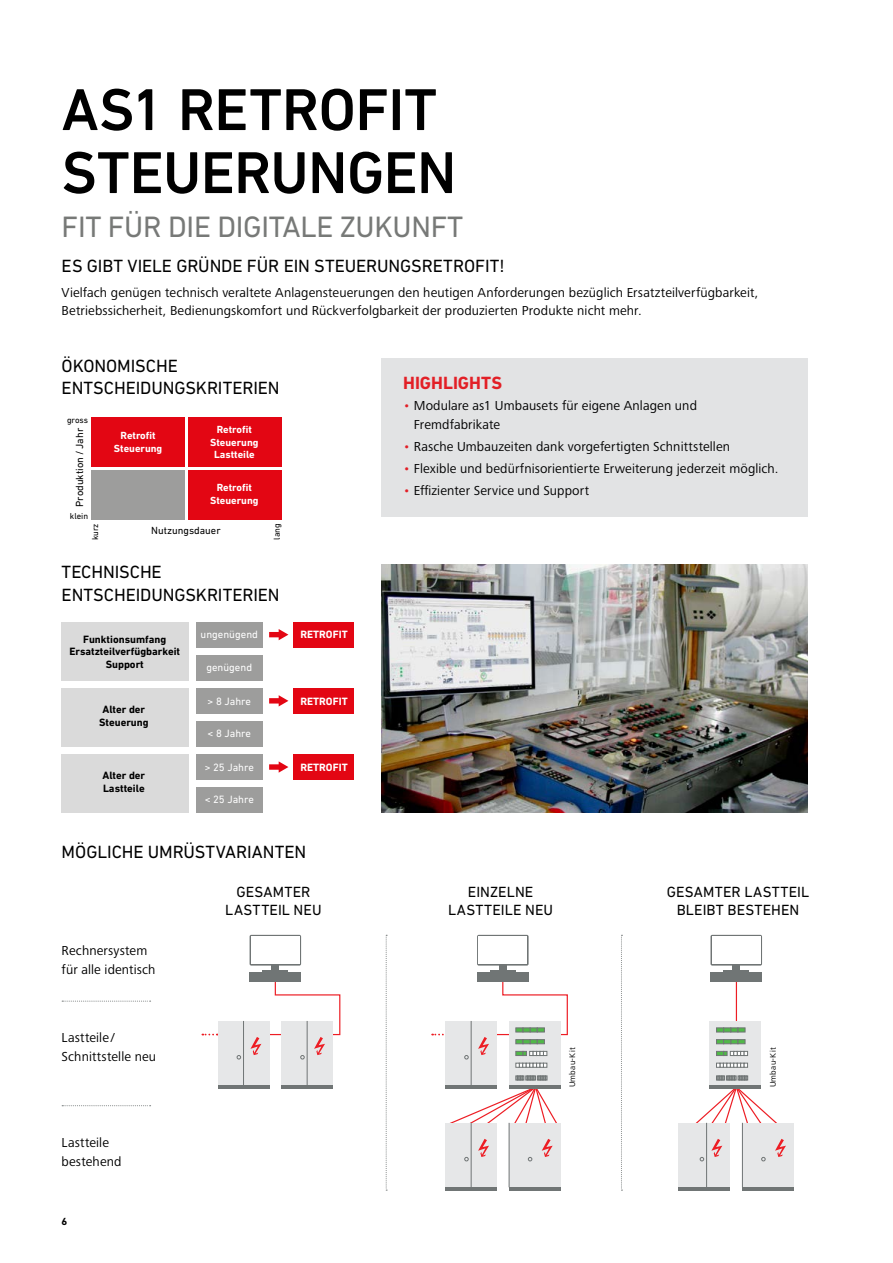
<style>
.page{position:relative;width:893px;height:1263px;background:#fff}
.page>*{position:absolute;margin:0;border:0;box-sizing:border-box;transform-origin:0 0}
.t1{font:500 60px/63px "DIN Next LT Pro";letter-spacing:-.01em;color:#000}
.t2{font:30px "DIN Next LT Pro";letter-spacing:-.01em;color:#777977}
.t3{font:18px/22.5px "DIN Next LT Pro";letter-spacing:-.005em;color:#000}
.t4{font:700 18px "DIN Next LT Pro";color:#e21f26}
.t5{font:15px/18px "DIN Next LT Pro";letter-spacing:.015em;color:#000;text-align:center}
.t6{font:13.5px/18.8px "Frutiger Next LTW1 G";letter-spacing:.01em;color:#000}
.t7{font:700 10.8px/12.9px "DIN Next LT Pro";color:#000;text-align:center}
.t8{font:10.8px "DIN Next LT Pro";color:#fff}
.t9{font:700 10.8px "DIN Next LT Pro";color:#fff}
.t10{font:700 10.5px/12.6px "DIN Next LT Pro";color:#fff;text-align:center}
.t11{font:10.5px "DIN Next LT Pro";color:#000}
.t12{font:700 10.5px "DIN Next LT Pro";color:#000}
.t13{font:8.7px "DIN Next LT Pro";color:#000}
.t14{font:8.4px "Frutiger Next LTW1 G";letter-spacing:.03em;color:#000}
.s1{color:#e21f26}
</style>
<div class="page">
<img style="left:381px;top:565px;width:427px;height:248px">
<div style="left:382px;top:358px;width:426px;height:158px;background:#e2e3e4"></div>
<hr style="left:736px;top:981px;width:1px;height:42px;background:#ed1d24">
<div style="left:477px;top:935px;width:52px;height:30px;background:linear-gradient(to bottom,#707575,#707575);border-radius:2px"></div>
<div style="left:477px;top:972px;width:52px;height:9px;background:#707575"></div>
<div style="left:499px;top:960px;width:8px;height:10px;background:#707575"></div>
<hr style="left:490px;top:970px;width:26px;height:2px;background:#707575">
<div style="left:479px;top:936px;width:48px;height:28px;background:#fff"></div>
<svg style="left:202px;top:1034px;width:16px;height:1px"></svg>
<div style="left:250px;top:972px;width:51px;height:9px;background:#707575"></div>
<div style="left:271px;top:960px;width:8px;height:10px;background:#707575"></div>
<hr style="left:263px;top:970px;width:25px;height:2px;background:#707575">
<div style="left:251px;top:936px;width:48px;height:28px;background:#fff"></div>
<div style="left:710px;top:935px;width:52px;height:30px;background:linear-gradient(to bottom,#fff,#fff);border-radius:2px"></div>
<div style="left:710px;top:972px;width:52px;height:9px;background:#707575"></div>
<div style="left:732px;top:960px;width:8px;height:10px;background:#707575"></div>
<hr style="left:723px;top:970px;width:26px;height:2px;background:#707575">
<div style="left:712px;top:936px;width:48px;height:28px;background:#fff"></div>
<div style="left:218px;top:1021px;width:51px;height:64px;background:#e6e7e8"></div>
<div style="left:445px;top:1123px;width:52px;height:64px;background:#e6e7e8"></div>
<div style="left:679px;top:1123px;width:51px;height:64px;background:#e6e7e8"></div>
<div style="left:281px;top:1021px;width:52px;height:64px;background:#e6e7e8"></div>
<div style="left:509px;top:1123px;width:52px;height:64px;background:#e6e7e8"></div>
<div style="left:742px;top:1123px;width:52px;height:64px;background:#e6e7e8"></div>
<div style="left:445px;top:1021px;width:52px;height:64px;background:#e6e7e8"></div>
<div style="left:509px;top:1021px;width:52px;height:64px;background:#e6e7e8"></div>
<div style="left:710px;top:1021px;width:51px;height:64px;background:#e6e7e8"></div>
<svg style="left:716px;top:1039px;width:7px;height:5px"></svg>
<svg style="left:716px;top:1051px;width:7px;height:5px"></svg>
<svg style="left:696px;top:1076px;width:81px;height:56px"></svg>
<svg style="left:516px;top:1063px;width:31px;height:4px"></svg>
<svg style="left:716px;top:1063px;width:32px;height:4px"></svg>
<svg style="left:723px;top:1039px;width:8px;height:5px"></svg>
<svg style="left:723px;top:1051px;width:25px;height:5px"></svg>
<svg style="left:716px;top:1028px;width:29px;height:4px"></svg>
<svg style="left:731px;top:1039px;width:14px;height:5px"></svg>
<hr style="left:218px;top:1085px;width:51px;height:4px;background:#707575">
<hr style="left:445px;top:1187px;width:52px;height:4px;background:#707575">
<hr style="left:679px;top:1187px;width:51px;height:4px;background:#707575">
<hr style="left:281px;top:1085px;width:52px;height:4px;background:#707575">
<hr style="left:509px;top:1187px;width:52px;height:4px;background:#707575">
<hr style="left:742px;top:1187px;width:52px;height:4px;background:#707575">
<hr style="left:445px;top:1085px;width:52px;height:4px;background:#707575">
<hr style="left:243px;top:1021px;width:1px;height:64px;background:#707575">
<hr style="left:471px;top:1123px;width:1px;height:64px;background:#707575">
<hr style="left:706px;top:1123px;width:1px;height:64px;background:#707575">
<hr style="left:307px;top:1021px;width:1px;height:64px;background:#707575">
<hr style="left:509px;top:1123px;width:1px;height:64px;background:#707575">
<hr style="left:742px;top:1123px;width:1px;height:64px;background:#707575">
<hr style="left:471px;top:1021px;width:1px;height:64px;background:#707575">
<svg style="left:237px;top:1055px;width:4px;height:4px"></svg>
<svg style="left:700px;top:1157px;width:4px;height:4px"></svg>
<svg style="left:761px;top:1157px;width:4px;height:4px"></svg>
<svg style="left:464px;top:1055px;width:5px;height:4px"></svg>
<svg style="left:711px;top:1139px;width:11px;height:18px"></svg>
<svg style="left:250px;top:981px;width:91px;height:78px"></svg>
<svg style="left:450px;top:1076px;width:111px;height:85px"></svg>
<svg style="left:775px;top:1139px;width:11px;height:18px"></svg>
<svg style="left:478px;top:981px;width:90px;height:75px"></svg>
<svg style="left:386px;top:935px;width:1px;height:256px"></svg>
<svg style="left:62px;top:1001px;width:89px;height:1px"></svg>
<svg style="left:62px;top:1105px;width:89px;height:1px"></svg>
<svg style="left:621px;top:935px;width:1px;height:256px"></svg>
<div style="left:92px;top:417px;width:93px;height:50px;background:#e30613"></div>
<div style="left:188px;top:417px;width:93px;height:50px;background:#e30613"></div>
<div style="left:92px;top:470px;width:93px;height:49px;background:#9d9d9c"></div>
<div style="left:188px;top:470px;width:93px;height:49px;background:#e30613"></div>
<div style="left:62px;top:622px;width:127px;height:58px;background:#dadada"></div>
<div style="left:196px;top:622px;width:66px;height:25px;background:#9d9d9c"></div>
<div style="left:196px;top:655px;width:66px;height:25px;background:#9d9d9c"></div>
<div style="left:196px;top:688px;width:66px;height:25px;background:#9d9d9c"></div>
<div style="left:196px;top:721px;width:66px;height:26px;background:#9d9d9c"></div>
<div style="left:196px;top:754px;width:66px;height:26px;background:#9d9d9c"></div>
<div style="left:293px;top:622px;width:61px;height:25px;background:#e30613"></div>
<div style="left:293px;top:688px;width:61px;height:25px;background:#e30613"></div>
<div style="left:293px;top:754px;width:61px;height:26px;background:#e30613"></div>
<div style="left:196px;top:787px;width:66px;height:26px;background:#9d9d9c"></div>
<div style="left:62px;top:688px;width:127px;height:59px;background:#dadada"></div>
<div style="left:62px;top:754px;width:127px;height:59px;background:#dadada"></div>
<div style="left:269px;top:632px;width:11px;height:5px;background:#e30613"></div>
<svg style="left:279px;top:629px;width:9px;height:11px"></svg>
<div style="left:269px;top:698px;width:11px;height:5px;background:#e30613"></div>
<svg style="left:279px;top:695px;width:9px;height:11px"></svg>
<div style="left:269px;top:764px;width:11px;height:6px;background:#e30613"></div>
<svg style="left:279px;top:761px;width:9px;height:12px"></svg>
<h1 class="t1" style="left:62px;top:78px;width:396px">AS1 RETROFIT<br>STEUERUNGEN</h1>
<h2 class="t2" style="left:62px;top:209px;width:403px">FIT FÜR DIE DIGITALE ZUKUNFT</h2>
<h3 class="t3" style="left:62px;top:254px;width:445px">ES GIBT VIELE GRÜNDE FÜR EIN STEUERUNGSRETROFIT!</h3>
<p class="t6" style="left:62px;top:283px;width:698px">Vielfach genügen technisch veraltete Anlagensteuerungen den heutigen Anforderungen bezüglich Ersatzteilverfügbarkeit,<br>Betriebssicherheit, Bedienungskomfort und Rückverfolgbarkeit der produzierten Produkte nicht mehr.</p>
<h3 class="t3" style="left:62px;top:354px;width:220px">ÖKONOMISCHE<br>ENTSCHEIDUNGSKRITERIEN</h3>
<h3 class="t4" style="left:403px;top:372px;width:100px">HIGHLIGHTS</h3>
<p class="t6" style="left:414px;top:397px;width:285px;text-indent:-11px"><span class="s1">•</span> Modulare as1 Umbausets für eigene Anlagen und<br>Fremdfabrikate</p>
<p class="t6" style="left:403px;top:438px;width:328px"><span class="s1">•</span> Rasche Umbauzeiten dank vorgefertigten Schnittstellen</p>
<p class="t6" style="left:403px;top:460px;width:377px"><span class="s1">•</span> Flexible und bedürfnisorientierte Erweiterung jederzeit möglich.</p>
<p class="t6" style="left:403px;top:482px;width:187px"><span class="s1">•</span> Effizienter Service und Support</p>
<p class="t13" style="left:67px;top:415px;width:23px">gross</p>
<p class="t10" style="left:210px;top:423px;width:50px">Retrofit<br>Steuerung<br>Lastteile</p>
<p class="t11" style="left:74px;top:507px;width:80px;rotate:-90deg">Produktion / Jahr</p>
<p class="t10" style="left:114px;top:429px;width:50px">Retrofit<br>Steuerung</p>
<p class="t10" style="left:210px;top:481px;width:50px">Retrofit<br>Steuerung</p>
<p class="t13" style="left:70px;top:511px;width:20px">klein</p>
<p class="t13" style="left:90px;top:540px;width:18px;rotate:-90deg">kurz</p>
<p class="t13" style="left:272px;top:540px;width:18px;rotate:-90deg">lang</p>
<p class="t11" style="left:151px;top:524px;width:71px">Nutzungsdauer</p>
<h3 class="t3" style="left:62px;top:561px;width:220px">TECHNISCHE<br>ENTSCHEIDUNGSKRITERIEN</h3>
<p class="t7" style="left:69px;top:632px;width:112px">Funktionsumfang<br>Ersatzteilverfügbarkeit<br>Support</p>
<p class="t8" style="left:201px;top:628px;width:59px">ungenügend</p>
<p class="t8" style="left:206px;top:661px;width:47px">genügend</p>
<p class="t8" style="left:208px;top:695px;width:45px">&gt; 8 Jahre</p>
<p class="t8" style="left:208px;top:727px;width:45px">&lt; 8 Jahre</p>
<p class="t8" style="left:205px;top:761px;width:51px">&gt; 25 Jahre</p>
<p class="t7" style="left:99px;top:703px;width:51px">Alter der<br>Steuerung</p>
<p class="t7" style="left:103px;top:769px;width:44px;text-align:left">Alter der<br>Lastteile</p>
<p class="t8" style="left:205px;top:793px;width:51px">&lt; 25 Jahre</p>
<p class="t9" style="left:300px;top:628px;width:49px">RETROFIT</p>
<p class="t9" style="left:300px;top:694px;width:49px">RETROFIT</p>
<p class="t9" style="left:300px;top:761px;width:49px">RETROFIT</p>
<h3 class="t3" style="left:62px;top:841px;width:246px">MÖGLICHE UMRÜSTVARIANTEN</h3>
<p class="t6" style="left:62px;top:941px;width:95px">Rechnersystem für alle identisch</p>
<p class="t6" style="left:62px;top:1029px;width:96px">Lastteile /<br>Schnittstelle neu</p>
<p class="t6" style="left:62px;top:1133px;width:61px">Lastteile bestehend</p>
<p class="t12" style="left:62px;top:1216px;width:7px">6</p>
<p class="t5" style="left:225px;top:883px;width:98px">GESAMTER<br>LASTTEIL NEU</p>
<p class="t5" style="left:448px;top:883px;width:106px">EINZELNE<br>LASTTEILE NEU</p>
<p class="t5" style="left:667px;top:883px;width:144px">GESAMTER LASTTEIL<br>BLEIBT BESTEHEN</p>
<p class="t14" style="left:568px;top:1087px;width:41px;rotate:-90deg">Umbau-Kit</p>
<p class="t14" style="left:768px;top:1087px;width:41px;rotate:-90deg">Umbau-Kit</p>
</div>
